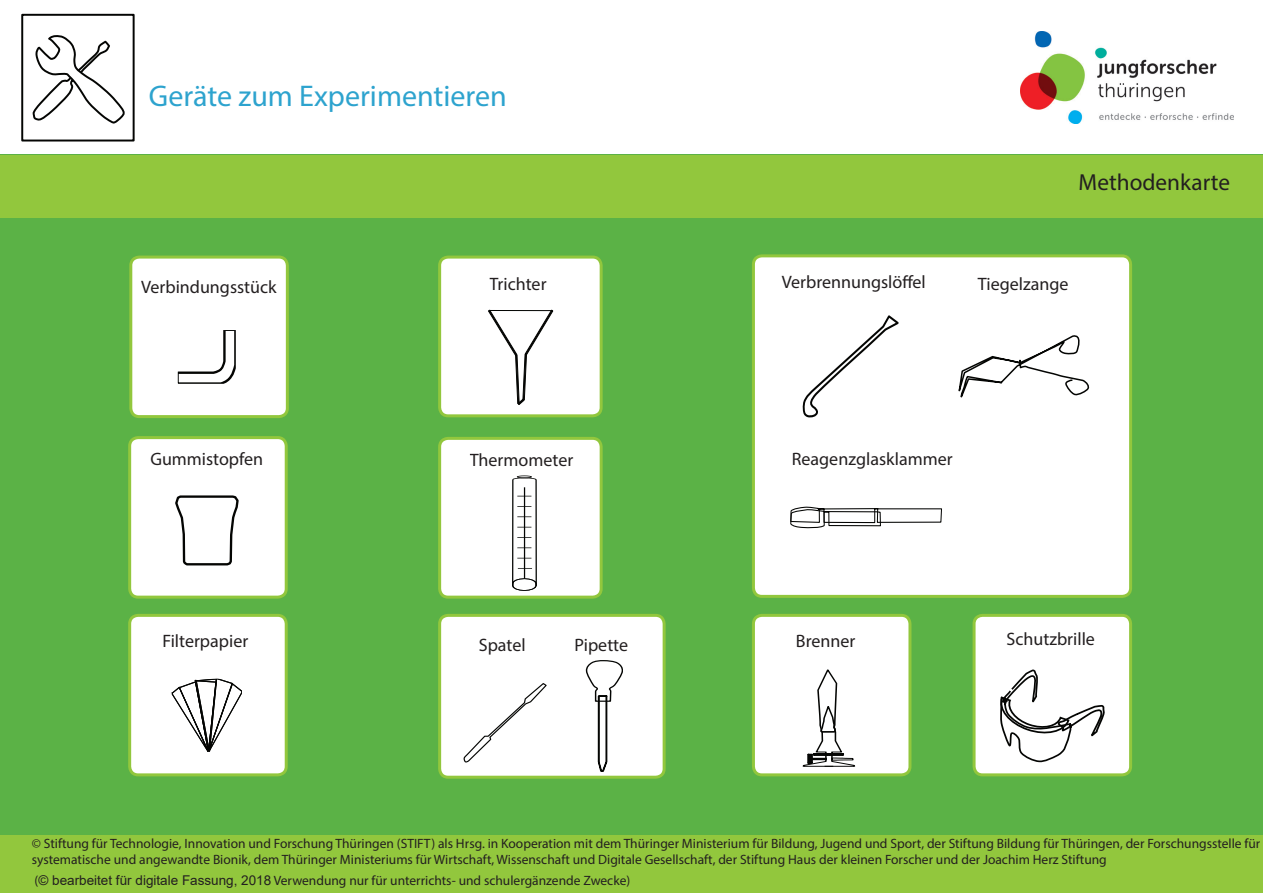
<style>
.page{position:relative;width:1263px;height:893px;background:#fff}
.page>*{position:absolute;margin:0;border:0;box-sizing:border-box;transform-origin:0 0}
.t1{font:30px "Myriad Pro";color:#2da3ce}
.t2{font:23.25px "Myriad Pro";color:#231f20}
.t3{font:18px "Myriad Pro";color:#231f20}
.t4{font:13.5px/16.2px "Myriad Pro";color:#231f20}
.s1{font-family:"Arial"}
</style>
<div class="page">
<img style="left:1021px;top:32px;width:213px;height:91px">
<div style="left:0;top:155px;width:1263px;height:738px;background:#5bb246"></div>
<div style="left:0;top:835px;width:1263px;height:58px;background:#92c73d"></div>
<div style="left:0;top:155px;width:1263px;height:62px;background:#92c73d"></div>
<svg style="left:32px;top:35px;width:93px;height:89px"></svg>
<div style="left:21px;top:14px;width:114px;height:127px;border:2px solid #040503"></div>
<div style="left:753px;top:256px;width:377px;height:340px;background:#fff;border-radius:9px"></div>
<div style="left:752px;top:254px;width:380px;height:344px;border:3px solid #92c73d;border-radius:9px"></div>
<svg style="left:958px;top:335px;width:131px;height:62px"></svg>
<svg style="left:790px;top:507px;width:152px;height:21px"></svg>
<div style="left:131px;top:257px;width:156px;height:160px;background:#fff;border-radius:9px"></div>
<div style="left:129px;top:256px;width:160px;height:162px;border:3px solid #92c73d;border-radius:9px"></div>
<svg style="left:179px;top:332px;width:55px;height:50px"></svg>
<div style="left:176px;top:329px;width:61px;height:56px;border:2px solid #fff"></div>
<div style="left:130px;top:615px;width:156px;height:160px;background:#fff;border-radius:9px"></div>
<div style="left:128px;top:614px;width:160px;height:162px;border:3px solid #92c73d;border-radius:9px"></div>
<svg style="left:173px;top:680px;width:67px;height:70px"></svg>
<div style="left:753px;top:615px;width:157px;height:160px;background:#fff;border-radius:9px"></div>
<div style="left:752px;top:614px;width:159px;height:162px;border:3px solid #92c73d;border-radius:9px"></div>
<svg style="left:803px;top:669px;width:52px;height:98px"></svg>
<div style="left:974px;top:615px;width:156px;height:160px;background:#fff;border-radius:9px"></div>
<div style="left:972px;top:614px;width:160px;height:162px;border:3px solid #92c73d;border-radius:9px"></div>
<div style="left:130px;top:438px;width:156px;height:159px;background:#fff;border-radius:9px"></div>
<div style="left:128px;top:436px;width:160px;height:163px;border:3px solid #92c73d;border-radius:9px"></div>
<svg style="left:803px;top:315px;width:95px;height:102px"></svg>
<div style="left:440px;top:257px;width:161px;height:159px;background:#fff;border-radius:9px"></div>
<div style="left:438px;top:256px;width:165px;height:161px;border:3px solid #92c73d;border-radius:9px"></div>
<div style="left:440px;top:615px;width:224px;height:162px;background:#fff;border-radius:9px"></div>
<div style="left:438px;top:614px;width:228px;height:165px;border:3px solid #92c73d;border-radius:9px"></div>
<svg style="left:463px;top:683px;width:84px;height:79px"></svg>
<div style="left:440px;top:438px;width:161px;height:159px;background:#fff;border-radius:9px"></div>
<div style="left:438px;top:437px;width:165px;height:162px;border:3px solid #92c73d;border-radius:9px"></div>
<hr style="left:536px;top:480px;width:1px;height:106px;background:#040503">
<hr style="left:512px;top:480px;width:1px;height:106px;background:#040503">
<svg style="left:512px;top:578px;width:25px;height:13px"></svg>
<svg style="left:512px;top:475px;width:25px;height:6px"></svg>
<hr style="left:524px;top:487px;width:1px;height:92px;background:#040503">
<svg style="left:517px;top:496px;width:14px;height:1px"></svg>
<svg style="left:517px;top:506px;width:14px;height:1px"></svg>
<svg style="left:517px;top:516px;width:14px;height:1px"></svg>
<svg style="left:517px;top:527px;width:14px;height:1px"></svg>
<svg style="left:517px;top:537px;width:14px;height:1px"></svg>
<svg style="left:517px;top:547px;width:14px;height:1px"></svg>
<svg style="left:517px;top:558px;width:14px;height:1px"></svg>
<svg style="left:518px;top:568px;width:14px;height:1px"></svg>
<svg style="left:1000px;top:669px;width:105px;height:93px"></svg>
<svg style="left:488px;top:310px;width:65px;height:95px"></svg>
<svg style="left:586px;top:660px;width:37px;height:111px"></svg>
<svg style="left:175px;top:495px;width:63px;height:70px"></svg>
<h1 class="t1" style="left:149px;top:78px;width:359px">Geräte zum Experimentieren</h1>
<h2 class="t2" style="left:1078px;top:168px;width:153px">Methodenkarte</h2>
<h2 class="t2" style="left:1075px;top:170px;width:157px">Forscherkarte: B</h2>
<h3 class="t3" style="left:141px;top:276px;width:137px">Verbindungsstück</h3>
<h3 class="t3" style="left:489px;top:273px;width:59px">Trichter</h3>
<h3 class="t3" style="left:782px;top:271px;width:146px">Verbrennungslöffel</h3>
<h3 class="t3" style="left:978px;top:273px;width:92px">Tiegelzange</h3>
<h3 class="t3" style="left:150px;top:448px;width:114px">Gummistopfen</h3>
<h3 class="t3" style="left:470px;top:449px;width:105px">Thermometer</h3>
<h3 class="t3" style="left:792px;top:448px;width:162px">Reagenzglasklammer</h3>
<h3 class="t3" style="left:162px;top:629px;width:87px">Filterpapier</h3>
<h3 class="t3" style="left:796px;top:630px;width:61px">Brenner</h3>
<h3 class="t3" style="left:1006px;top:628px;width:90px">Schutzbrille</h3>
<h3 class="t3" style="left:479px;top:633px;width:48px">Spatel</h3>
<h3 class="t3" style="left:574px;top:633px;width:55px">Pipette</h3>
<p class="t4" style="left:32px;top:835px;width:1230px">© Stiftung für Technologie, Innovation und Forschung Thüringen (STIFT) als Hrsg. in Kooperation mit dem Thüringer Ministerium für Bildung, Jugend und Sport, der Stiftung Bildung für Thüringen, der Forschungsstelle für systematische und angewandte Bionik, dem Thüringer Ministeriums für Wirtschaft, Wissenschaft und Digitale Gesellschaft, der Stiftung Haus der kleinen Forscher und der Joachim Herz Stiftung</p>
<p class="t4" style="left:35px;top:872px;width:597px">(<span class="s1">© bearbeitet für digitale Fassung, 2018</span> Verwendung nur für unterrichts- und schulergänzende Zwecke)</p>
</div>
